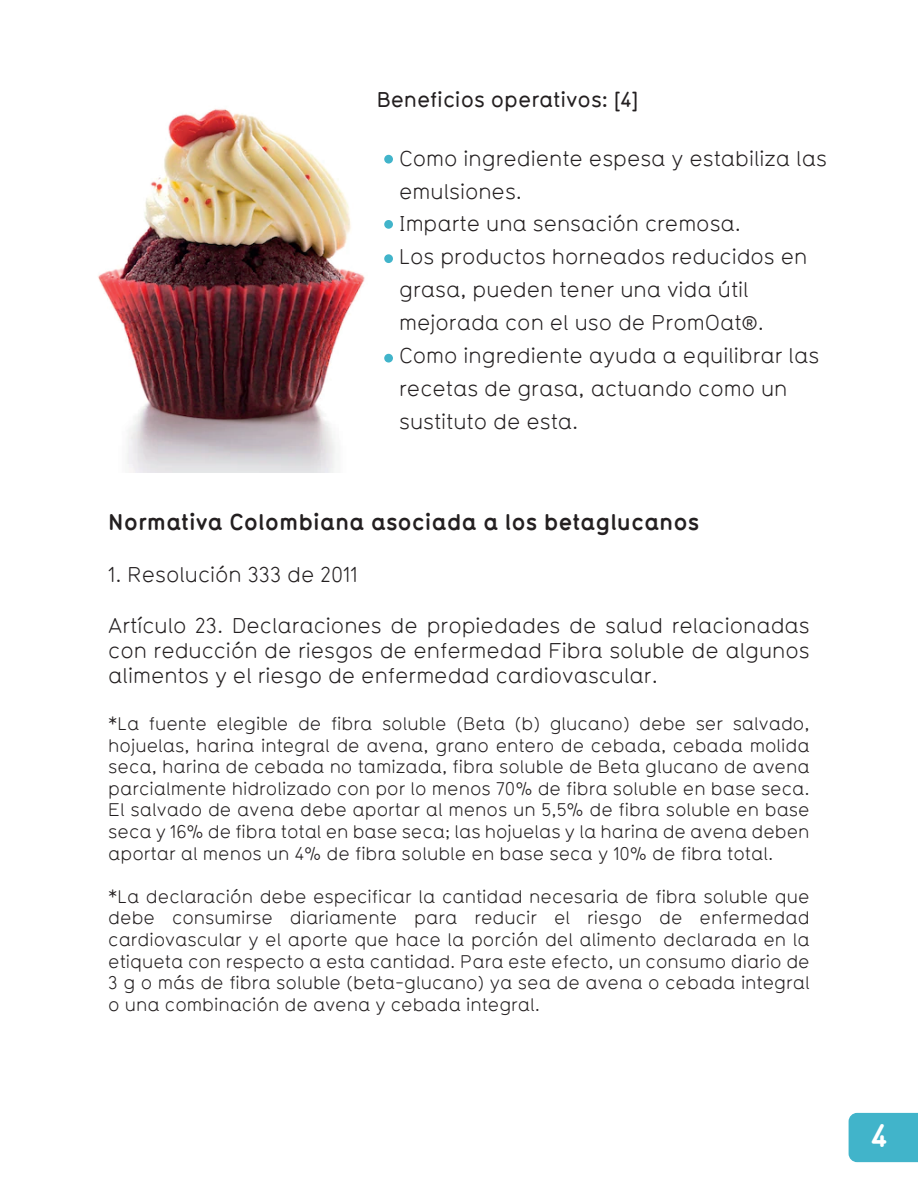
<style>
.page{position:relative;width:918px;height:1188px;background:#fff}
.page>*{position:absolute;margin:0;border:0;box-sizing:border-box;transform-origin:0 0}
.t1{font:700 31.5px "Typ 1451";color:#fff}
.t2{font:700 22.5px "Typ 1451";color:#231f20}
.t3{font:21px/33px "Typ 1451";color:#231f20;text-align:justify}
.t4{font:500 21px "Typ 1451";color:#231f20}
.t5{font:18px/21.6px "Typ 1451";color:#231f20;text-align:justify}
</style>
<div class="page">
<img style="left:98px;top:109px;width:267px;height:364px">
<div style="left:384px;top:155px;width:9px;height:9px;background:#41b4ca;border-radius:50%"></div>
<div style="left:384px;top:220px;width:9px;height:9px;background:#41b4ca;border-radius:50%"></div>
<div style="left:384px;top:254px;width:9px;height:9px;background:#41b4ca;border-radius:50%"></div>
<div style="left:384px;top:354px;width:9px;height:9px;background:#41b4ca;border-radius:50%"></div>
<div style="left:849px;top:1113px;width:69px;height:49px;background:#41b4ca"></div>
<p class="t4" style="left:377px;top:85px;width:263px">Beneficios operativos: [4]</p>
<p class="t3" style="left:399px;top:141px;width:429px;text-align:left">Como ingrediente espesa y estabiliza las emulsiones.<br>Imparte una sensación cremosa.<br>Los productos horneados reducidos en grasa, pueden tener una vida útil mejorada con el uso de PromOat®.<br>Como ingrediente ayuda a equilibrar las recetas de grasa, actuando como un sustituto de esta.</p>
<p class="t2" style="left:108px;top:506px;width:593px">Normativa Colombiana asociada a los betaglucanos</p>
<p class="t3" style="left:108px;top:558px;width:251px">1. Resolución 333 de 2011</p>
<p class="t3" style="left:108px;top:612px;width:703px;line-height:25.2px">Artículo 23. Declaraciones de propiedades de salud relacionadas con reducción de riesgos de enfermedad Fibra soluble de algunos alimentos y el riesgo de enfermedad cardiovascular.</p>
<p class="t5" style="left:108px;top:712px;width:703px">*La fuente elegible de fibra soluble (Beta (b) glucano) debe ser salvado, hojuelas, harina integral de avena, grano entero de cebada, cebada molida seca, harina de cebada no tamizada, fibra soluble de Beta glucano de avena parcialmente hidrolizado con por lo menos 70% de fibra soluble en base seca.<br>El salvado de avena debe aportar al menos un 5,5% de fibra soluble en base seca y 16% de fibra total en base seca; las hojuelas y la harina de avena deben aportar al menos un 4% de fibra soluble en base seca y 10% de fibra total.</p>
<p class="t5" style="left:108px;top:885px;width:703px">*La declaración debe especificar la cantidad necesaria de fibra soluble que debe consumirse diariamente para reducir el riesgo de enfermedad cardiovascular y el aporte que hace la porción del alimento declarada en la etiqueta con respecto a esta cantidad. Para este efecto, un consumo diario de 3 g o más de fibra soluble (beta-glucano) ya sea de avena o cebada integral o una combinación de avena y cebada integral.</p>
<h1 class="t1" style="left:871px;top:1113px;width:18px">4</h1>
</div>
